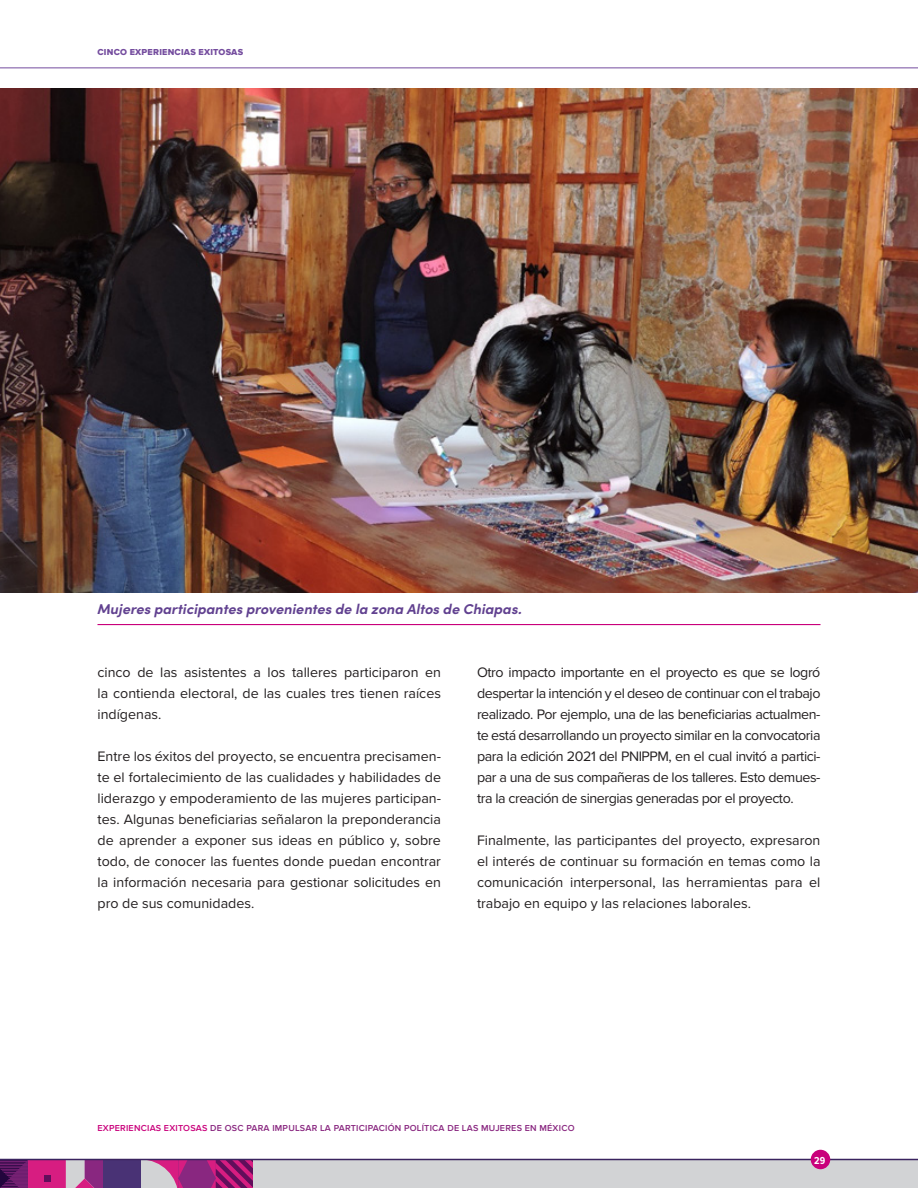
<style>
.page{position:relative;width:918px;height:1188px;background:#fff}
.page>*{position:absolute;margin:0;border:0;box-sizing:border-box;transform-origin:0 0}
.t1{font:14.25px/21px "Proxima Nova";color:#231f20;text-align:justify}
.t2{font:italic 700 14.25px "Sofia Pro";color:#614190}
.t3{font:700 10.5px "Proxima Nova Cond";color:#fff}
.t4{font:600 9px "Proxima Nova";letter-spacing:.025em;color:#892780}
.t5{font:9px "Proxima Nova Extrabld";color:#744c9e}
.s1{color:#c9007b}
</style>
<div class="page">
<svg style="left:0;top:1160px;width:28px;height:28px"></svg>
<div style="left:178px;top:1160px;width:38px;height:28px;background:#892780"></div>
<svg style="left:141px;top:1160px;width:46px;height:28px"></svg>
<svg style="left:206px;top:1160px;width:47px;height:28px"></svg>
<div style="left:28px;top:1160px;width:38px;height:28px;background:#d71d81"></div>
<svg style="left:44px;top:1175px;width:6px;height:6px"></svg>
<svg style="left:66px;top:1160px;width:37px;height:28px"></svg>
<div style="left:103px;top:1160px;width:38px;height:28px;background:#493275"></div>
<div style="left:253px;top:1160px;width:665px;height:28px;background:#d2d3d5"></div>
<hr style="left:0;top:68px;width:918px;height:1px;background:#744c9e">
<hr style="left:0;top:1159px;width:918px;height:1px;background:#3a235f">
<div style="left:811px;top:1150px;width:19px;height:19px;background:#c9007b;border-radius:50%"></div>
<img style="left:0;top:88px;width:918px;height:504px">
<hr style="left:98px;top:624px;width:722px;height:1px;background:#c9007b">
<p class="t5" style="left:98px;top:46px;width:14px">CINCO</p>
<p class="t5" style="left:130px;top:46px;width:7px">EXPERIENCIAS</p>
<p class="t5" style="left:199px;top:46px;width:7px">EXITOSAS</p>
<p class="t2" style="left:98px;top:598px;width:426px">Mujeres participantes provenientes de la zona Altos de Chiapas.</p>
<p class="t1" style="left:98px;top:661px;width:345px">cinco de las asistentes a los talleres participaron en la contienda electoral, de las cuales tres tienen raíces indígenas.</p>
<p class="t1" style="left:98px;top:745px;width:345px">Entre los éxitos del proyecto, se encuentra precisamen&shy;te el fortalecimiento de las cualidades y habilidades de liderazgo y empoderamiento de las mujeres participan&shy;tes. Algunas beneficiarias señalaron la preponderancia de aprender a exponer sus ideas en público y, sobre todo, de conocer las fuentes donde puedan encontrar la información necesaria para gestionar solicitudes en pro de sus comunidades.</p>
<p class="t1" style="left:477px;top:661px;width:345px">Otro impacto importante en el proyecto es que se logró despertar la intención y el deseo de continuar con el trabajo realizado. Por ejemplo, una de las beneficiarias actualmen&shy;te está desarrollando un proyecto similar en la convocatoria para la edición 2021 del PNIPPM, en el cual invitó a partici&shy;par a una de sus compañeras de los talleres. Esto demues&shy;tra la creación de sinergias generadas por el proyecto.</p>
<p class="t1" style="left:477px;top:829px;width:345px">Finalmente, las participantes del proyecto, expresaron el interés de continuar su formación en temas como la comunicación interpersonal, las herramientas para el trabajo en equipo y las relaciones laborales.</p>
<p class="t4" style="left:98px;top:1123px;width:479px"><span class="s1">EXPERIENCIAS EXITOSAS</span> DE OSC PARA IMPULSAR LA PARTICIPACIÓN POLÍTICA DE LAS MUJERES EN MÉXICO</p>
<p class="t3" style="left:814px;top:1152px;width:12px">29</p>
</div>
